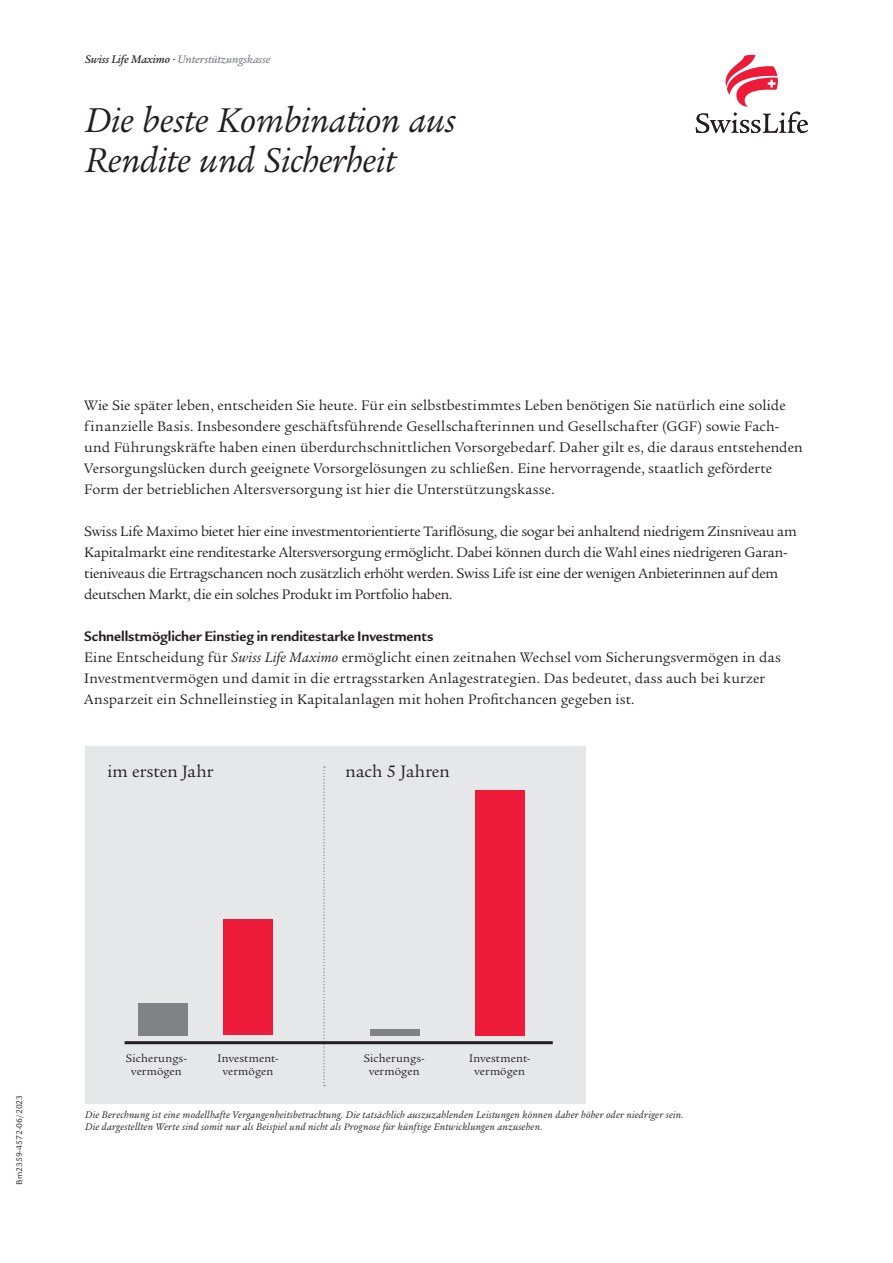
<style>
.page{position:relative;width:893px;height:1263px;background:#fff}
.page>*{position:absolute;margin:0;border:0;box-sizing:border-box;transform-origin:0 0}
.t1{font:italic 37.5px/40.5px "Legacy Serif ITC Pro";letter-spacing:-.005em;color:#231f20}
.t2{font:18px "Legacy Serif ITC Pro";letter-spacing:.005em;color:#231f20}
.t3{font:15px/21px "Legacy Serif ITC Pro";color:#231f20}
.t4{font:15px/21px "Legacy Serif ITC Pro";letter-spacing:-.02em;color:#231f20}
.t5{font:700 15px "Legacy Sans ITC Pro";letter-spacing:-.005em;color:#231f20}
.t6{font:12px/13.5px "Legacy Serif ITC Pro";letter-spacing:.01em;color:#231f20;text-align:center}
.t7{font:italic 500 12px "Legacy Serif ITC Pro";letter-spacing:-.01em;color:#808285}
.t8{font:italic 10.5px/12px "Legacy Serif ITC Pro";letter-spacing:.02em;color:#231f20}
.t9{font:9px "Legacy Sans ITC Pro";color:#231f20}
.s1{color:#231f20}
.s2{font-style:italic}
</style>
<div class="page">
<svg style="left:695px;top:54px;width:113px;height:80px"></svg>
<div style="left:85px;top:746px;width:500px;height:357px;background:#e6e7e9"></div>
<svg style="left:323px;top:766px;width:2px;height:320px"></svg>
<div style="left:138px;top:1003px;width:49px;height:32px;background:#808285"></div>
<div style="left:370px;top:1029px;width:50px;height:6px;background:#808285"></div>
<div style="left:223px;top:919px;width:50px;height:116px;background:#ed1a3a"></div>
<div style="left:475px;top:790px;width:49px;height:245px;background:#ed1a3a"></div>
<hr style="left:125px;top:1041px;width:428px;height:3px;background:#231f20">
<p class="t7" style="left:85px;top:52px;width:187px"><span class="s1">Swiss Life Maximo ·</span> Unterstützungskasse</p>
<h1 class="t1" style="left:85px;top:99px;width:372px">Die beste Kombination aus<br>Rendite und Sicherheit</h1>
<p class="t3" style="left:84px;top:395px;width:720px">Wie Sie später leben, entscheiden Sie heute. Für ein selbstbestimmtes Leben benötigen Sie natürlich eine solide finanzielle Basis. Insbesondere geschäftsführende Gesellschafterinnen und Gesellschafter (GGF) sowie Fach&shy;und Führungskräfte haben einen überdurchschnittlichen Vorsorgebedarf. Daher gilt es, die daraus entstehenden Versorgungslücken durch geeignete Vorsorgelösungen zu schließen. Eine hervorragende, staatlich geförderte Form der betrieblichen Altersversorgung ist hier die Unterstützungskasse.</p>
<p class="t4" style="left:84px;top:521px;width:714px">Swiss Life Maximo bietet hier eine investmentorientierte Tariflösung, die sogar bei anhaltend niedrigem Zinsniveau am Kapitalmarkt eine renditestarke Altersversorgung ermöglicht. Dabei können durch die Wahl eines niedrigeren Garan&shy;tieniveaus die Ertragschancen noch zusätzlich erhöht werden. Swiss Life ist eine der wenigen Anbieterinnen auf dem deutschen Markt, die ein solches Produkt im Portfolio haben.</p>
<p class="t5" style="left:84px;top:627px;width:351px">Schnellstmöglicher Einstieg in renditestarke Investments</p>
<p class="t3" style="left:84px;top:647px;width:698px">Eine Entscheidung für <span class="s2">Swiss Life Maximo</span> ermöglicht einen zeitnahen Wechsel vom Sicherungsvermögen in das<br>Investmentvermögen und damit in die ertragsstarken Anlagestrategien. Das bedeutet, dass auch bei kurzer<br>Ansparzeit ein Schnelleinstieg in Kapitalanlagen mit hohen Profitchancen gegeben ist.</p>
<p class="t2" style="left:107px;top:760px;width:108px">im ersten Jahr</p>
<p class="t2" style="left:345px;top:760px;width:106px">nach 5 Jahren</p>
<p class="t9" style="left:14px;top:1185px;width:91px;rotate:-90deg">Bm2359-4572-06/2023</p>
<p class="t6" style="left:126px;top:1051px;width:63px">Sicherungs&shy;vermögen</p>
<p class="t6" style="left:217px;top:1051px;width:63px">Investment&shy;vermögen</p>
<p class="t6" style="left:364px;top:1051px;width:63px">Sicherungs&shy;vermögen</p>
<p class="t6" style="left:469px;top:1051px;width:63px">Investment&shy;vermögen</p>
<p class="t8" style="left:85px;top:1108px;width:600px">Die Berechnung ist eine modellhafte Vergangenheitsbetrachtung. Die tatsächlich auszuzahlenden Leistungen können daher höher oder niedriger sein.<br>Die dargestellten Werte sind somit nur als Beispiel und nicht als Prognose für künftige Entwicklungen anzusehen.</p>
</div>
